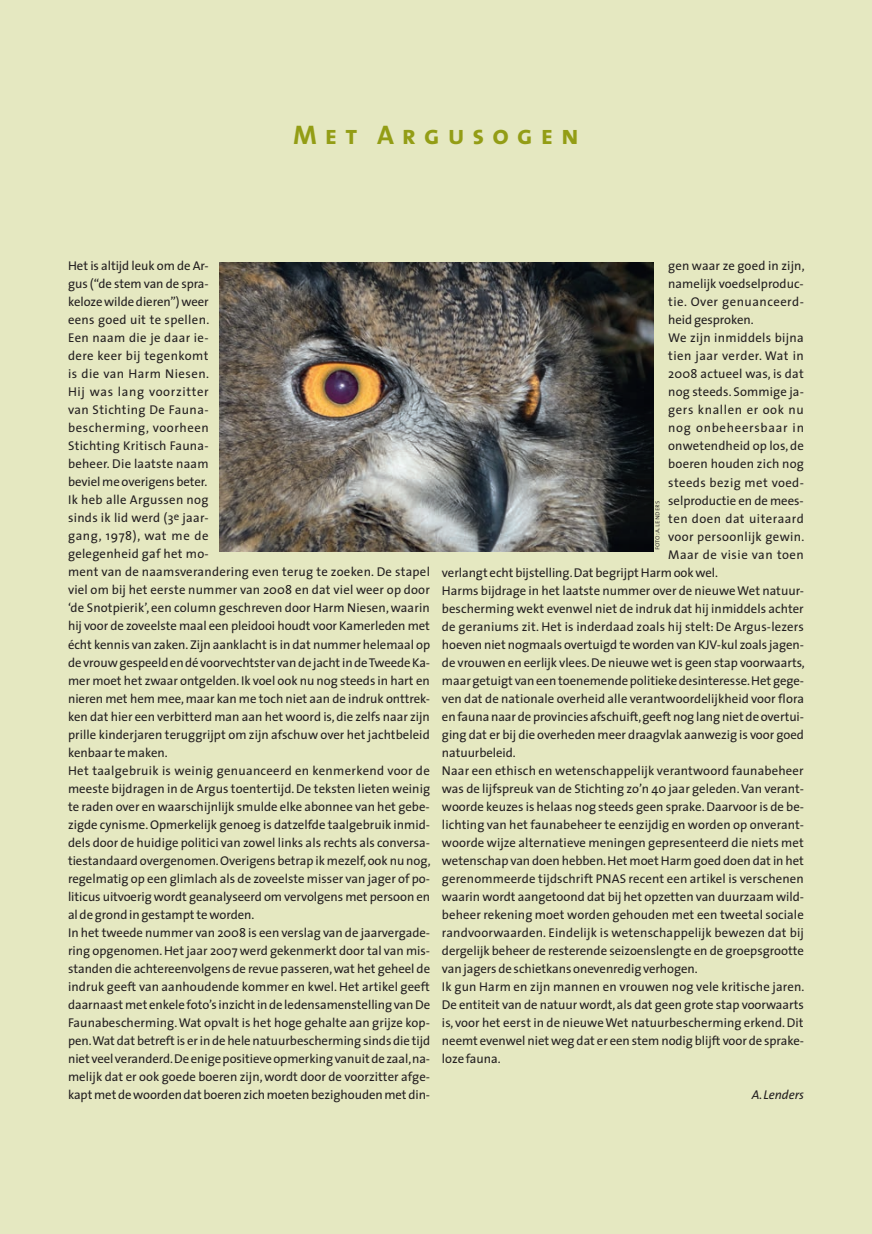
<style>
.page{position:relative;width:872px;height:1234px;background:#fff}
.page>*{position:absolute;margin:0;border:0;box-sizing:border-box;transform-origin:0 0}
.t1{font:27px "The Sans Bold Caps";letter-spacing:.295em;color:#939d15}
.t2{font:12.75px/18px "The Sans";color:#231f20}
.t3{font:12.75px "The Sans";letter-spacing:.04em;color:#231f20}
.t4{font:12.75px "The Sans";letter-spacing:.03em;color:#231f20}
.t5{font:12.75px "The Sans";letter-spacing:.025em;color:#231f20}
.t6{font:12.75px "The Sans";letter-spacing:.035em;color:#231f20}
.t7{font:12.75px "The Sans";letter-spacing:.045em;color:#231f20}
.t8{font:12.75px "The Sans";letter-spacing:.055em;color:#231f20}
.t9{font:italic 12.75px "The Sans";letter-spacing:-.005em;color:#231f20}
.t10{font:7.5px "The Sans Light Caps";letter-spacing:-.005em;color:#231f20}
</style>
<div class="page">
<div style="left:0;top:0;width:872px;height:1233px;background:#e5e8c1"></div>
<img style="left:219px;top:263px;width:434px;height:288px">
<h1 class="t1" style="left:293px;top:112px;width:287px">Met Argusogen</h1>
<p class="t2" style="left:68px;top:256px;width:364px">Het is altijd leuk om de Ar-<br>gus (“de stem van de spra-<br>keloze wilde dieren”) weer<br>eens goed uit te spellen.<br>Een naam die je daar ie-<br>dere keer bij tegenkomt<br>is die van Harm Niesen.<br>Hij was lang voorzitter<br>van Stichting De Fauna-<br>bescherming, voorheen<br>Stichting Kritisch Fauna-<br>beheer. Die laatste naam<br>beviel me overigens beter.<br>Ik heb alle Argussen nog<br>sinds ik lid werd (3<sup>e</sup> jaar-<br>gang, 1978), wat me de<br>gelegenheid gaf het mo-<br>ment van de naamsverandering even terug te zoeken. De stapel viel om bij het eerste nummer van 2008 en dat viel weer op door ‘de Snotpierik’, een column geschreven door Harm Niesen, waarin hij voor de zoveelste maal een pleidooi houdt voor Kamerleden met écht kennis van zaken. Zijn aanklacht is in dat nummer helemaal op de vrouw gespeeld en dé voorvechtster van de jacht in de Tweede Ka&shy;mer moet het zwaar ontgelden. Ik voel ook nu nog steeds in hart en nieren met hem mee, maar kan me toch niet aan de indruk onttrek&shy;ken dat hier een verbitterd man aan het woord is, die zelfs naar zijn prille kinderjaren teruggrijpt om zijn afschuw over het jachtbeleid kenbaar te maken.<br>Het taalgebruik is weinig genuanceerd en kenmerkend voor de meeste bijdragen in de Argus toentertijd. De teksten lieten weinig te raden over en waarschijnlijk smulde elke abonnee van het gebe&shy;zigde cynisme. Opmerkelijk genoeg is datzelfde taalgebruik inmid&shy;dels door de huidige politici van zowel links als rechts als conversa&shy;tiestandaard overgenomen. Overigens betrap ik mezelf, ook nu nog, regelmatig op een glimlach als de zoveelste misser van jager of po&shy;liticus uitvoerig wordt geanalyseerd om vervolgens met persoon en al de grond in gestampt te worden.<br>In het tweede nummer van 2008 is een verslag van de jaarvergade&shy;ring opgenomen. Het jaar 2007 werd gekenmerkt door tal van mis&shy;standen die achtereenvolgens de revue passeren, wat het geheel de indruk geeft van aanhoudende kommer en kwel. Het artikel geeft daarnaast met enkele foto’s inzicht in de ledensamenstelling van De Faunabescherming. Wat opvalt is het hoge gehalte aan grijze kop&shy;pen. Wat dat betreft is er in de hele natuurbescherming sinds die tijd niet veel veranderd. De enige positieve opmerking vanuit de zaal, na&shy;melijk dat er ook goede boeren zijn, wordt door de voorzitter afge&shy;kapt met de woorden dat boeren zich moeten bezighouden met din-</p>
<p class="t2" style="left:668px;top:256px;width:138px">gen waar ze goed in zijn,</p>
<p class="t2" style="left:668px;top:274px;width:137px">namelijk voedselproduc-</p>
<p class="t3" style="left:668px;top:291px;width:137px">tie. Over genuanceerd-</p>
<p class="t2" style="left:668px;top:310px;width:87px">heid gesproken.</p>
<p class="t5" style="left:668px;top:327px;width:137px">We zijn inmiddels bijna</p>
<p class="t6" style="left:668px;top:345px;width:137px">tien jaar verder. Wat in</p>
<p class="t2" style="left:668px;top:364px;width:137px">2008 actueel was, is dat</p>
<p class="t2" style="left:668px;top:382px;width:137px">nog steeds. Sommige ja-</p>
<p class="t7" style="left:668px;top:399px;width:137px">gers knallen er ook nu</p>
<p class="t8" style="left:668px;top:417px;width:137px">nog onbeheersbaar in</p>
<p class="t2" style="left:668px;top:436px;width:137px">onwetendheid op los, de</p>
<p class="t2" style="left:668px;top:454px;width:137px">boeren houden zich nog</p>
<p class="t4" style="left:668px;top:471px;width:137px">steeds bezig met voed-</p>
<p class="t2" style="left:668px;top:490px;width:137px">selproductie en de mees-</p>
<p class="t3" style="left:668px;top:507px;width:137px">ten doen dat uiteraard</p>
<p class="t4" style="left:668px;top:525px;width:138px">voor persoonlijk gewin.</p>
<p class="t3" style="left:668px;top:543px;width:137px">Maar de visie van toen</p>
<p class="t2" style="left:442px;top:562px;width:277px">verlangt echt bijstelling. Dat begrijpt Harm ook wel.</p>
<p class="t2" style="left:442px;top:580px;width:363px">Harms bijdrage in het laatste nummer over de nieuwe Wet natuur-</p>
<p class="t2" style="left:442px;top:598px;width:363px">bescherming wekt evenwel niet de indruk dat hij inmiddels achter</p>
<p class="t2" style="left:442px;top:616px;width:363px">de geraniums zit. Het is inderdaad zoals hij stelt: De Argus-lezers</p>
<p class="t2" style="left:442px;top:634px;width:363px">hoeven niet nogmaals overtuigd te worden van KJV-kul zoals jagen-</p>
<p class="t2" style="left:442px;top:652px;width:364px">de vrouwen en eerlijk vlees. De nieuwe wet is geen stap voorwaarts,</p>
<p class="t2" style="left:442px;top:670px;width:364px">maar getuigt van een toenemende politieke desinteresse. Het gege-</p>
<p class="t2" style="left:442px;top:688px;width:363px">ven dat de nationale overheid alle verantwoordelijkheid voor flora</p>
<p class="t2" style="left:442px;top:706px;width:364px">en fauna naar de provincies afschuift, geeft nog lang niet de overtui-</p>
<p class="t2" style="left:442px;top:724px;width:363px">ging dat er bij die overheden meer draagvlak aanwezig is voor goed</p>
<p class="t2" style="left:442px;top:742px;width:75px">natuurbeleid.</p>
<p class="t2" style="left:442px;top:760px;width:363px">Naar een ethisch en wetenschappelijk verantwoord faunabeheer</p>
<p class="t2" style="left:442px;top:778px;width:363px">was de lijfspreuk van de Stichting zo’n 40 jaar geleden. Van verant-</p>
<p class="t2" style="left:442px;top:797px;width:363px">woorde keuzes is helaas nog steeds geen sprake. Daarvoor is de be-</p>
<p class="t2" style="left:442px;top:815px;width:363px">lichting van het faunabeheer te eenzijdig en worden op onverant-</p>
<p class="t2" style="left:442px;top:833px;width:363px">woorde wijze alternatieve meningen gepresenteerd die niets met</p>
<p class="t2" style="left:442px;top:851px;width:363px">wetenschap van doen hebben. Het moet Harm goed doen dat in het</p>
<p class="t2" style="left:442px;top:869px;width:363px">gerenommeerde tijdschrift PNAS recent een artikel is verschenen</p>
<p class="t2" style="left:442px;top:887px;width:363px">waarin wordt aangetoond dat bij het opzetten van duurzaam wild-</p>
<p class="t2" style="left:442px;top:905px;width:363px">beheer rekening moet worden gehouden met een tweetal sociale</p>
<p class="t2" style="left:442px;top:923px;width:363px">randvoorwaarden. Eindelijk is wetenschappelijk bewezen dat bij</p>
<p class="t2" style="left:442px;top:941px;width:363px">dergelijk beheer de resterende seizoenslengte en de groepsgrootte</p>
<p class="t2" style="left:442px;top:959px;width:257px">van jagers de schietkans onevenredig verhogen.</p>
<p class="t2" style="left:442px;top:977px;width:364px">Ik gun Harm en zijn mannen en vrouwen nog vele kritische jaren.</p>
<p class="t2" style="left:442px;top:995px;width:363px">De entiteit van de natuur wordt, als dat geen grote stap voorwaarts</p>
<p class="t2" style="left:442px;top:1013px;width:363px">is, voor het eerst in de nieuwe Wet natuurbescherming erkend. Dit</p>
<p class="t2" style="left:442px;top:1031px;width:363px">neemt evenwel niet weg dat er een stem nodig blijft voor de sprake-</p>
<p class="t2" style="left:442px;top:1049px;width:60px">loze fauna.</p>
<p class="t9" style="left:752px;top:1083px;width:54px">A. Lenders</p>
<p class="t10" style="left:651px;top:550px;width:51px;rotate:-90deg">foto: a. lenders</p>
</div>
